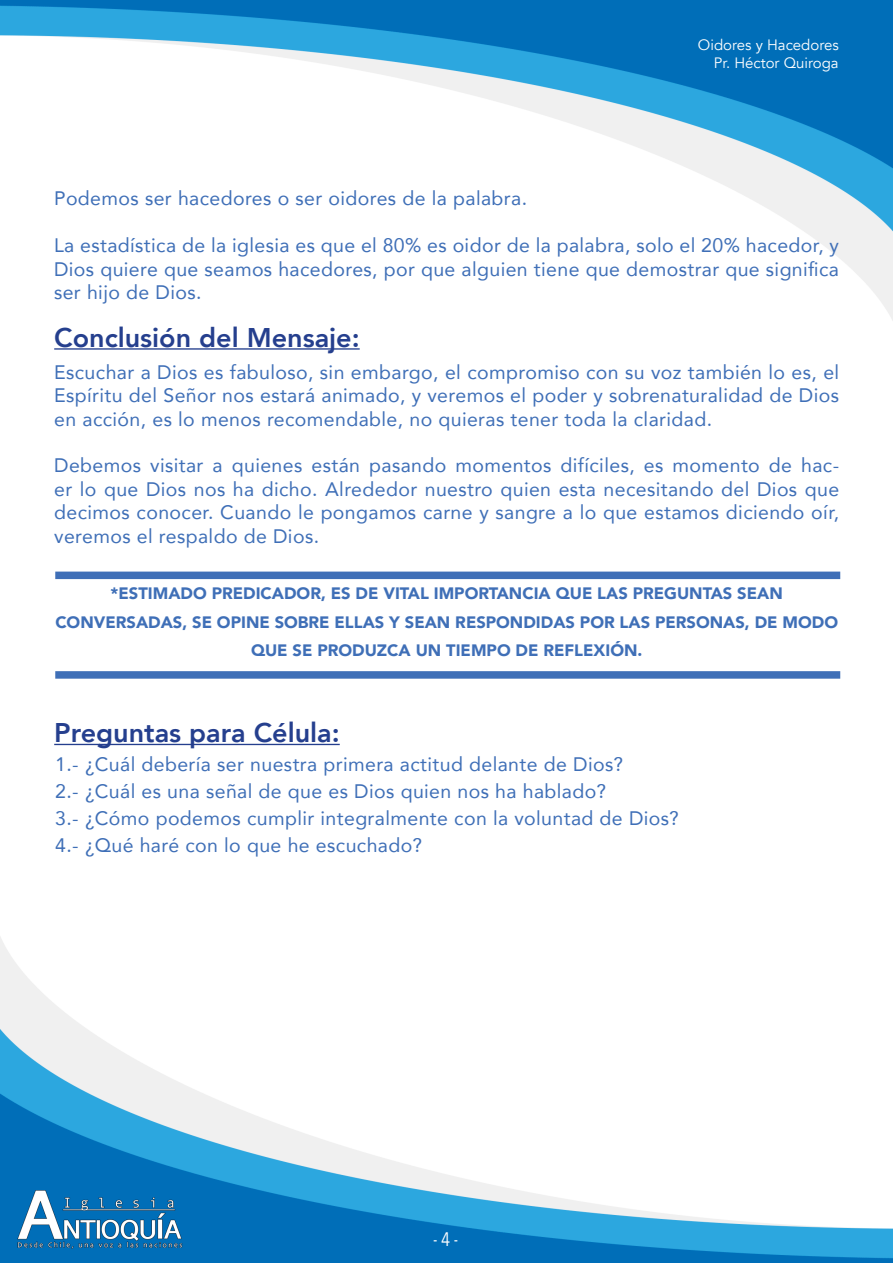
<style>
.page{position:relative;width:893px;height:1263px;background:#fff}
.page>*{position:absolute;margin:0;border:0;box-sizing:border-box;transform-origin:0 0}
.t1{font:800 27px "Avenir";color:#253f8e}
.t2{font:19.5px/23.4px "Avenir";letter-spacing:.02em;color:#3f6fb7;text-align:justify}
.t3{font:19.5px "Avenir Next Condensed";color:#fff}
.t4{font:900 16.5px "Avenir";color:#3f6fb7}
.t5{font:15px "Avenir";color:#fff}
</style>
<div class="page">
<img style="left:0;top:0;width:893px;height:1263px">
<hr style="left:54px;top:348px;width:306px;height:2px;background:#253f8e">
<div style="left:55px;top:572px;width:785px;height:7px;background:#3f6fb7"></div>
<div style="left:55px;top:671px;width:785px;height:8px;background:#3f6fb7"></div>
<hr style="left:54px;top:744px;width:286px;height:1px;background:#253f8e">
<p class="t5" style="left:698px;top:36px;width:142px">Oidores y Hacedores</p>
<p class="t5" style="left:714px;top:54px;width:126px">Pr. Héctor Quiroga</p>
<p class="t2" style="left:54px;top:186px;width:474px">Podemos ser hacedores o ser oidores de la palabra.</p>
<p class="t2" style="left:54px;top:233px;width:786px">La estadística de la iglesia es que el 80% es oidor de la palabra, solo el 20% hacedor, y Dios quiere que seamos hacedores, por que alguien tiene que demostrar que significa ser hijo de Dios.</p>
<p class="t1" style="left:54px;top:316px;width:307px">Conclusión del Mensaje:</p>
<p class="t2" style="left:54px;top:360px;width:787px">Escuchar a Dios es fabuloso, sin embargo, el compromiso con su voz también lo es, el Espíritu del Señor nos estará animado, y veremos el poder y sobrenaturalidad de Dios en acción, es lo menos recomendable, no quieras tener toda la claridad.</p>
<p class="t2" style="left:54px;top:453px;width:786px">Debemos visitar a quienes están pasando momentos difíciles, es momento de hac&shy;er lo que Dios nos ha dicho. Alrededor nuestro quien esta necesitando del Dios que decimos conocer. Cuando le pongamos carne y sangre a lo que estamos diciendo oír, veremos el respaldo de Dios.</p>
<p class="t4" style="left:111px;top:579px;width:674px">*ESTIMADO PREDICADOR, ES DE VITAL IMPORTANCIA QUE LAS PREGUNTAS SEAN</p>
<p class="t4" style="left:55px;top:608px;width:784px">CONVERSADAS, SE OPINE SOBRE ELLAS Y SEAN RESPONDIDAS POR LAS PERSONAS, DE MODO</p>
<p class="t4" style="left:251px;top:636px;width:393px">QUE SE PRODUZCA UN TIEMPO DE REFLEXIÓN.</p>
<p class="t1" style="left:54px;top:712px;width:287px">Preguntas para Célula:</p>
<p class="t2" style="left:55px;top:752px;width:569px">1.- ¿Cuál debería ser nuestra primera actitud delante de Dios?</p>
<p class="t2" style="left:55px;top:779px;width:552px">2.- ¿Cuál es una señal de que es Dios quien nos ha hablado?</p>
<p class="t2" style="left:55px;top:806px;width:625px">3.- ¿Cómo podemos cumplir integralmente con la voluntad de Dios?</p>
<p class="t2" style="left:55px;top:833px;width:368px">4.- ¿Qué haré con lo que he escuchado?</p>
<p class="t3" style="left:433px;top:1223px;width:27px">- 4 -</p>
</div>
